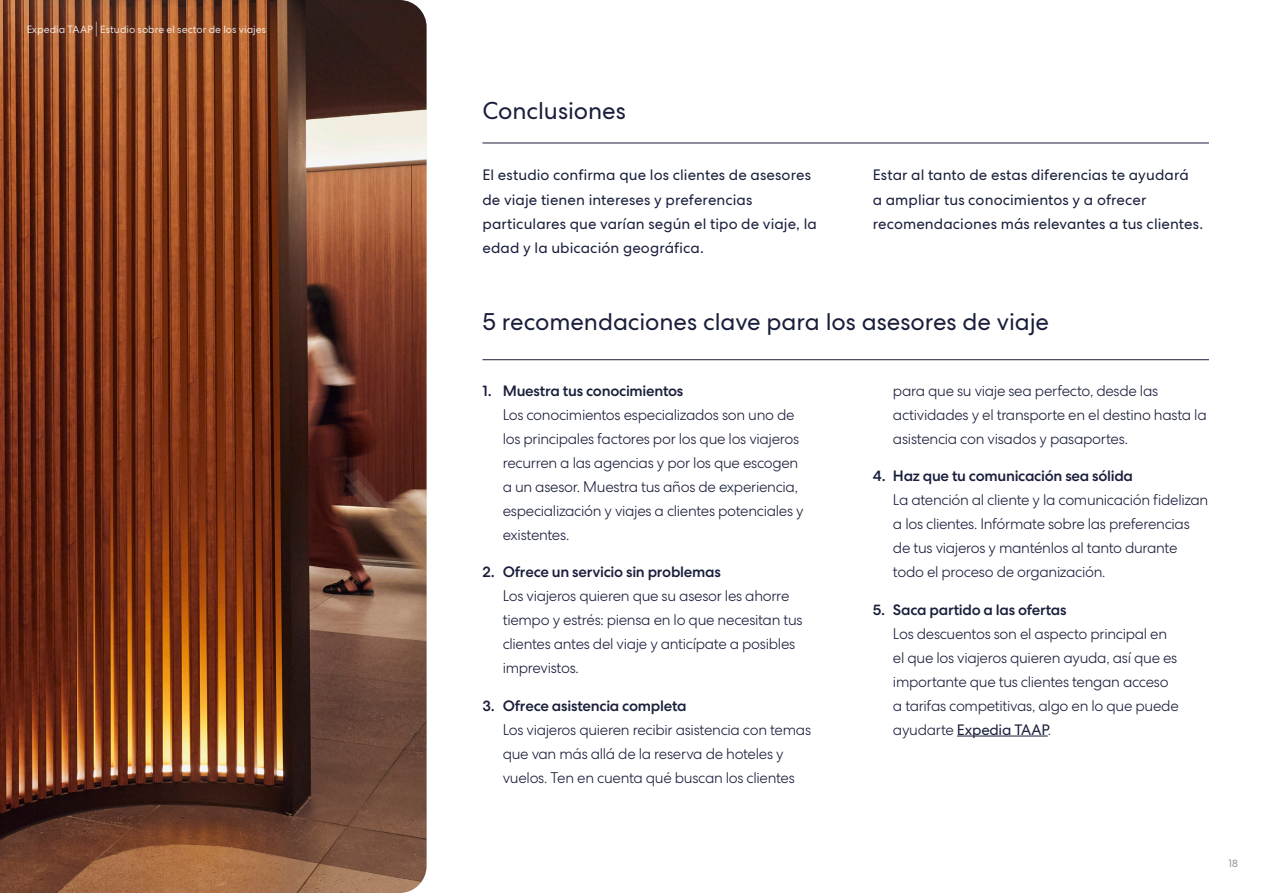
<style>
.page{position:relative;width:1263px;height:893px;background:#fff}
.page>*{position:absolute;margin:0;border:0;box-sizing:border-box;transform-origin:0 0}
.t1{font:24px "Centra No 2";letter-spacing:-.005em;color:#191e3b}
.t2{font:300 15px/24px "Centra No 2";letter-spacing:-.02em;color:#191e3b}
.t3{font:15px/24px "Centra No 2";letter-spacing:.005em;color:#191e3b}
.t4{font:10.5px "Centra No 2";color:#fff}
.t5{font:10.5px "Centra No 2";color:#939598}
.s1{font-weight:300;font-size:15.75px}
.s2{font-weight:500}
.s3{font-weight:400}
</style>
<div class="page">
<img style="left:0;top:0;width:427px;height:893px">
<hr style="left:957px;top:736px;width:91px;height:1px;background:#191e3b">
<hr style="left:482px;top:143px;width:727px;height:1px;background:#191e3b">
<hr style="left:482px;top:359px;width:727px;height:1px;background:#191e3b">
<p class="t4" style="left:26px;top:23px;width:242px">Expedia TAAP <span class="s1">|</span> Estudio sobre el sector de los viajes</p>
<h3 class="t1" style="left:482px;top:97px;width:145px">Conclusiones</h3>
<p class="t3" style="left:482px;top:163px;width:336px">El estudio confirma que los clientes de asesores de viaje tienen intereses y preferencias particulares que varían según el tipo de viaje, la edad y la ubicación geográfica.</p>
<p class="t3" style="left:873px;top:163px;width:332px">Estar al tanto de estas diferencias te ayudará<br>a ampliar tus conocimientos y a ofrecer recomendaciones más relevantes a tus clientes.</p>
<h3 class="t1" style="left:482px;top:308px;width:568px">5 recomendaciones clave para los asesores de viaje</h3>
<p class="t2" style="left:503px;top:379px;width:302px;text-indent:-20px"><span class="s2">1. Muestra tus conocimientos<br></span>Los conocimientos especializados son uno de los principales factores por los que los viajeros recurren a las agencias y por los que escogen a un asesor. Muestra tus años de experiencia, especialización y viajes a clientes potenciales y existentes.</p>
<p class="t2" style="left:503px;top:560px;width:301px;text-indent:-20px"><span class="s2">2. Ofrece un servicio sin problemas<br></span>Los viajeros quieren que su asesor les ahorre tiempo y estrés: piensa en lo que necesitan tus clientes antes del viaje y anticípate a posibles imprevistos.</p>
<p class="t2" style="left:503px;top:694px;width:310px;text-indent:-20px"><span class="s2">3. Ofrece asistencia completa<br></span>Los viajeros quieren recibir asistencia con temas que van más allá de la reserva de hoteles y vuelos. Ten en cuenta qué buscan los clientes</p>
<p class="t2" style="left:893px;top:379px;width:315px">para que su viaje sea perfecto, desde las actividades y el transporte en el destino hasta la asistencia con visados y pasaportes.</p>
<p class="t2" style="left:893px;top:464px;width:317px;text-indent:-20px"><span class="s2">4. Haz que tu comunicación sea sólida<br></span>La atención al cliente y la comunicación fidelizan a los clientes. Infórmate sobre las preferencias de tus viajeros y manténlos al tanto durante todo el proceso de organización.</p>
<p class="t2" style="left:893px;top:598px;width:287px;text-indent:-20px"><span class="s2">5. Saca partido a las ofertas<br></span>Los descuentos son el aspecto principal en el que los viajeros quieren ayuda, así que es importante que tus clientes tengan acceso a tarifas competitivas, algo en lo que puede ayudarte <span class="s3">Expedia TAAP</span>.</p>
<p class="t5" style="left:1228px;top:857px;width:11px">18</p>
</div>
